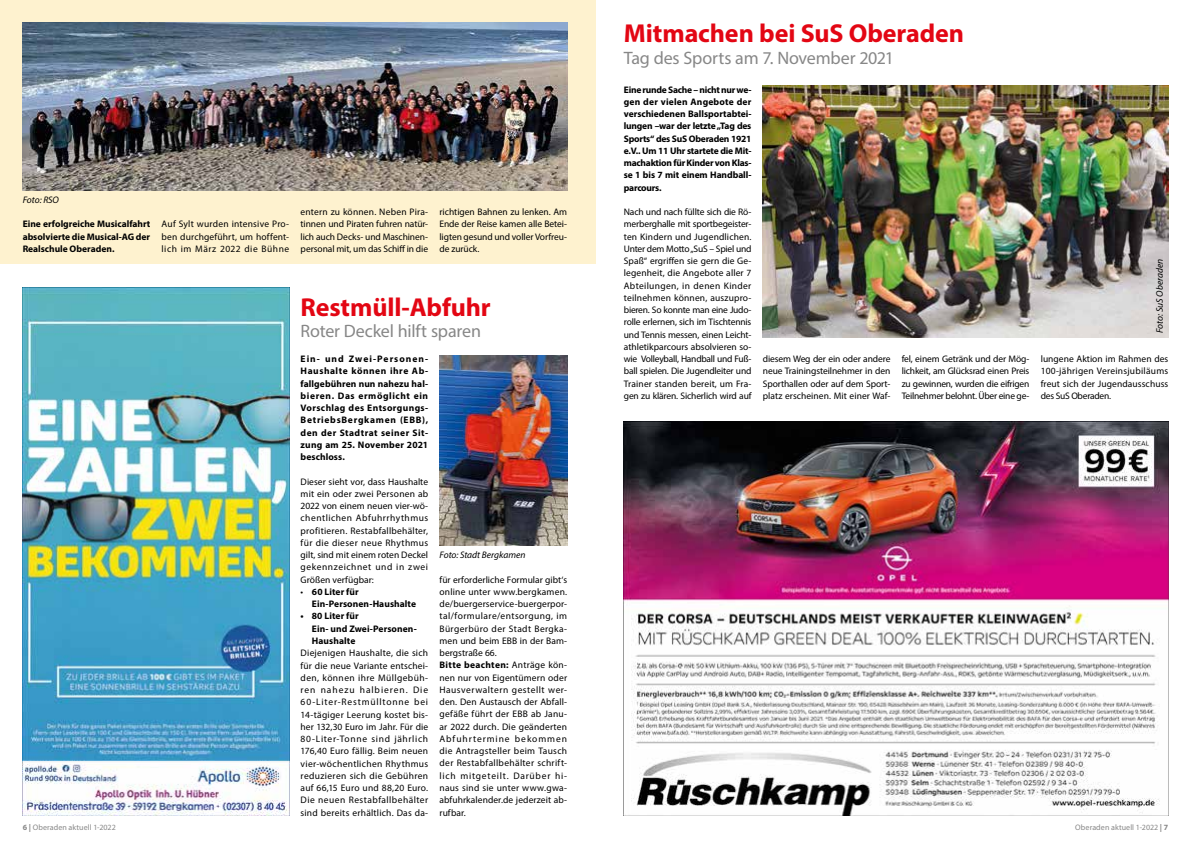
<style>
.page{position:relative;width:1191px;height:842px;background:#fff}
.page>*{position:absolute;margin:0;border:0;box-sizing:border-box;transform-origin:0 0}
.t1{font:700 26px "Myriad Pro";letter-spacing:-.005em;color:#e30613}
.t2{font:18px "Myriad Pro";letter-spacing:-.01em;color:#878787}
.t3{font:9.5px/12.3px "Myriad Pro";letter-spacing:.015em;color:#000;text-align:justify}
.t4{font:700 9.5px/12.3px "Myriad Pro";letter-spacing:.005em;color:#000;text-align:justify}
.t5{font:italic 9.5px "Myriad Pro";letter-spacing:-.005em;color:#000}
.t6{font:8px "Myriad Pro";letter-spacing:.01em;color:#878787}
.s1{font-weight:400}
.s2{font-weight:700}
</style>
<div class="page">
<div style="left:0;top:0;width:595px;height:264px;background:#fef2cf"></div>
<img style="left:23px;top:23px;width:544px;height:167px">
<img style="left:439px;top:355px;width:128px;height:191px">
<img style="left:763px;top:86px;width:405px;height:252px">
<img style="left:624px;top:421px;width:544px;height:394px">
<img style="left:23px;top:288px;width:266px;height:527px">
<p class="t5" style="left:23px;top:194px;width:38px">Foto: RSO</p>
<p class="t4" style="left:23px;top:218px;width:129px">Eine erfolgreiche Musicalfahrt absolvierte die Musical-AG der Realschule Oberaden.</p>
<p class="t3" style="left:162px;top:218px;width:129px">Auf Sylt wurden intensive Pro&shy;ben durchgeführt, um hoffent&shy;lich im März 2022 die Bühne</p>
<p class="t3" style="left:300px;top:206px;width:129px">entern zu können. Neben Pira&shy;tinnen und Piraten fuhren natür&shy;lich auch Decks- und Maschinen&shy;personal mit, um das Schiff in die</p>
<p class="t3" style="left:439px;top:206px;width:129px">richtigen Bahnen zu lenken. Am Ende der Reise kamen alle Betei&shy;ligten gesund und voller Vorfreu&shy;de zurück.</p>
<h1 class="t1" style="left:300px;top:290px;width:192px">Restmüll-Abfuhr</h1>
<h2 class="t2" style="left:300px;top:320px;width:182px">Roter Deckel hilft sparen</h2>
<p class="t4" style="left:300px;top:352px;width:129px">Ein- und Zwei-Personen-Haushalte können ihre Ab&shy;fallgebühren nun nahezu hal&shy;bieren. Das ermöglicht ein Vorschlag des Entsorgungs-BetriebsBergkamen (EBB), den der Stadtrat seiner Sit&shy;zung am 25. November 2021 beschloss.</p>
<p class="t3" style="left:300px;top:475px;width:129px">Dieser sieht vor, dass Haushalte mit ein oder zwei Personen ab 2022 von einem neuen vier-wö&shy;chentlichen Abfuhrrhythmus profitieren. Restabfallbehälter, für die dieser neue Rhythmus gilt, sind mit einem roten Deckel gekennzeichnet und in zwei Größen verfügbar:</p>
<p class="t4" style="left:312px;top:585px;width:106px;text-indent:-11px"><span class="s1">•</span> 60 Liter für<br>Ein-Personen-Haushalte</p>
<p class="t4" style="left:312px;top:610px;width:106px;text-align:left;text-indent:-11px">• 80 Liter für<br>Ein- und Zwei-Personen-<br>Haushalte</p>
<p class="t3" style="left:300px;top:647px;width:129px">Diejenigen Haushalte, die sich für die neue Variante entschei&shy;den, können ihre Müllgebüh&shy;ren nahezu halbieren. Die 60-Liter-Restmülltonne bei 14-tägiger Leerung kostet bis&shy;her 132,30 Euro im Jahr. Für die 80-Liter-Tonne sind jährlich 176,40 Euro fällig. Beim neuen vier-wöchentlichen Rhythmus reduzieren sich die Gebühren auf 66,15 Euro und 88,20 Euro.<br>Die neuen Restabfallbehälter sind bereits erhältlich. Das da-</p>
<p class="t5" style="left:439px;top:549px;width:87px">Foto: Stadt Bergkamen</p>
<p class="t3" style="left:439px;top:573px;width:129px;text-align:left">für erforderliche Formular gibt‘s online unter www.bergkamen. de/buergerservice-buergerpor&shy;tal/formulare/entsorgung, im<br>Bürgerbüro der Stadt Bergka&shy;men und beim EBB in der Bam&shy;bergstraße 66.<br><span class="s2">Bitte beachten:</span> Anträge kön&shy;nen nur von Eigentümern oder<br>Hausverwaltern gestellt wer&shy;den. Den Austausch der Abfall&shy;gefäße führt der EBB ab Janu&shy;ar 2022 durch. Die geänderten<br>Abfuhrtermine bekommen die Antragsteller beim Tausch der Restabfallbehälter schrift&shy;lich mitgeteilt. Darüber hi&shy;naus sind sie unter www.gwa&shy;abfuhrkalender.de jederzeit ab&shy;rufbar.</p>
<h1 class="t1" style="left:624px;top:16px;width:342px">Mitmachen bei SuS Oberaden</h1>
<h2 class="t2" style="left:624px;top:47px;width:272px">Tag des Sports am 7. November 2021</h2>
<p class="t4" style="left:624px;top:83px;width:129px">Eine runde Sache – nicht nur we&shy;gen der vielen Angebote der verschiedenen Ballsportabtei&shy;lungen –war der letzte „Tag des Sports“ des SuS Oberaden 1921 e.V.. Um 11 Uhr startete die Mit&shy;machaktion für Kinder von Klas&shy;se 1 bis 7 mit einem Handball&shy;parcours.</p>
<p class="t3" style="left:624px;top:206px;width:129px">Nach und nach füllte sich die Rö&shy;merberghalle mit sportbegeister&shy;ten Kindern und Jugendlichen.<br>Unter dem Motto „SuS – Spiel und Spaß“ ergriffen sie gern die Ge&shy;legenheit, die Angebote aller 7<br>Abteilungen, in denen Kinder teilnehmen können, auszupro&shy;bieren. So konnte man eine Judo&shy;rolle erlernen, sich im Tischtennis und Tennis messen, einen Leicht&shy;athletikparcours absolvieren so&shy;wie Volleyball, Handball und Fuß&shy;ball spielen. Die Jugendleiter und Trainer standen bereit, um Fra&shy;gen zu klären. Sicherlich wird auf</p>
<p class="t5" style="left:1153px;top:333px;width:76px;rotate:-90deg">Foto: SuS Oberaden</p>
<p class="t3" style="left:763px;top:353px;width:129px">diesem Weg der ein oder andere neue Trainingsteilnehmer in den Sporthallen oder auf dem Sport&shy;platz erscheinen. Mit einer Waf-</p>
<p class="t3" style="left:901px;top:353px;width:129px">fel, einem Getränk und der Mög&shy;lichkeit, am Glücksrad einen Preis zu gewinnen, wurden die eifrigen Teilnehmer belohnt. Über eine ge-</p>
<p class="t3" style="left:1040px;top:353px;width:129px">lungene Aktion im Rahmen des 100-jährigen Vereinsjubiläums freut sich der Jugendausschuss des SuS Oberaden.</p>
<p class="t6" style="left:23px;top:823px;width:95px"><span class="s2">6 |</span> Oberaden aktuell 1-2022</p>
<p class="t6" style="left:1075px;top:823px;width:95px">Oberaden aktuell 1-2022 <span class="s2">| 7</span></p>
</div>
